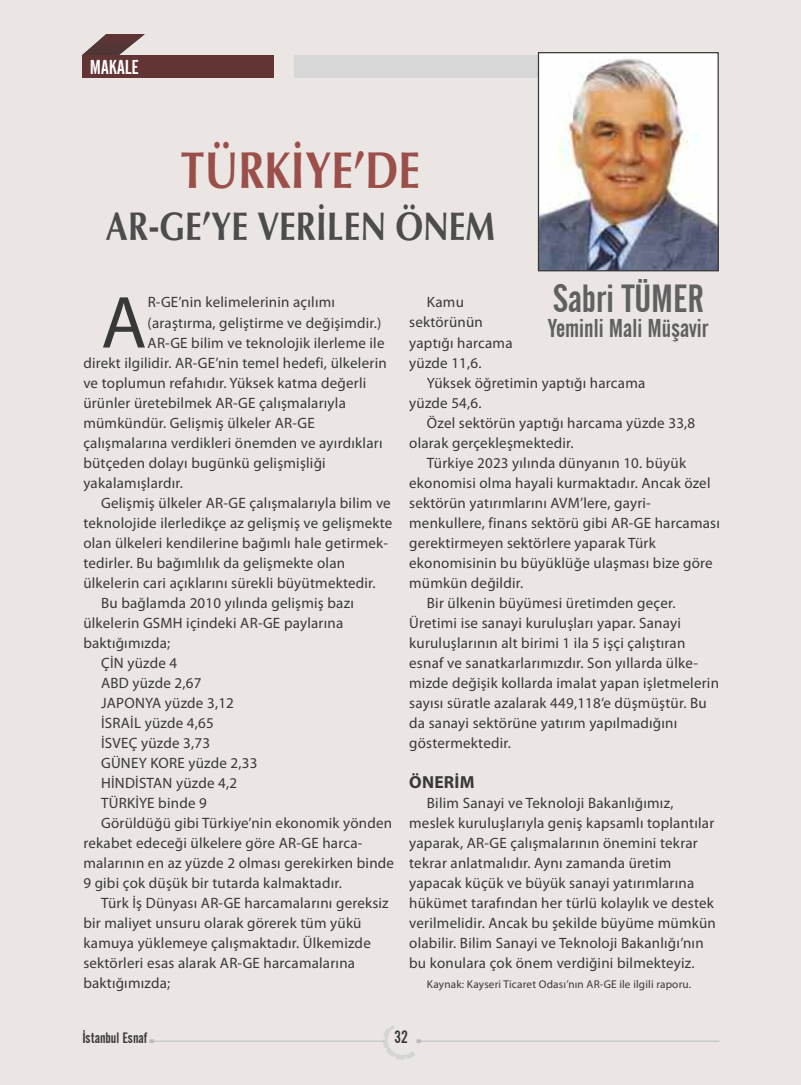
<style>
.page{position:relative;width:801px;height:1085px;background:#fff}
.page>*{position:absolute;margin:0;border:0;box-sizing:border-box;transform-origin:0 0}
.t1{font:74.25px "Myriad Pro";color:#393839}
.t2{font:52px "Optima Bold Tr";color:#9b4f4a;scale:.83 1}
.t3{font:40.12px "Optima Bold Tr";color:#4d4c4d;scale:.83 1}
.t4{font:39px "Alternate Gothic No 2 BT";color:#606060}
.t5{font:25.75px "Alternate Gothic No 2 BT";color:#606060}
.t6{font:20px "Alternate Gothic No 2 BT";color:#fff}
.t7{font:700 17.5px "Myriad Pro";letter-spacing:.015em;color:#393839}
.t8{font:17.5px "Alternate Gothic No 2 BT";color:#393839}
.t9{font:15px/20px "Myriad Pro";letter-spacing:.015em;color:#393839}
.t10{font:15px "Alternate Gothic No 2 BT";color:#393839}
.t11{font:11.25px "Myriad Pro";letter-spacing:.015em;color:#393839}
</style>
<div class="page">
<div style="left:0;top:0;width:801px;height:1084px;background:#ebe6e3"></div>
<svg style="left:82px;top:34px;width:63px;height:21px"></svg>
<div style="left:82px;top:55px;width:191px;height:22px;background:#623434"></div>
<div style="left:294px;top:55px;width:425px;height:22px;background:#d7d7d7"></div>
<img style="left:540px;top:54px;width:177px;height:215px">
<div style="left:538px;top:52px;width:181px;height:219px;border:1px solid #393839"></div>
<hr style="left:150px;top:1040px;width:234px;height:1px;background:#babcc0">
<hr style="left:420px;top:1040px;width:299px;height:1px;background:#babcc0">
<svg style="left:371px;top:1025px;width:63px;height:35px"></svg>
<h3 class="t6" style="left:90px;top:56px;width:50px">MAKALE</h3>
<h2 class="t2" style="left:181px;top:152px;width:290px">TÜRKİYE’DE</h2>
<h3 class="t3" style="left:106px;top:213px;width:470px">AR-GE’YE VERİLEN ÖNEM</h3>
<h1 class="t1" style="left:101px;top:295px;width:47px">A</h1>
<p class="t9" style="left:148px;top:293px;width:189px">R-GE’nin kelimelerinin açılımı</p>
<p class="t9" style="left:148px;top:313px;width:235px">(araştırma, geliştirme ve değişimdir.)</p>
<p class="t9" style="left:148px;top:333px;width:238px">AR-GE bilim ve teknolojik ilerleme ile</p>
<p class="t9" style="left:83px;top:353px;width:305px">direkt ilgilidir. AR-GE’nin temel hedefi, ülkelerin</p>
<p class="t9" style="left:83px;top:373px;width:284px">ve toplumun refahıdır. Yüksek katma değerli</p>
<p class="t9" style="left:83px;top:393px;width:264px">ürünler üretebilmek AR-GE çalışmalarıyla</p>
<p class="t9" style="left:83px;top:413px;width:233px">mümkündür. Gelişmiş ülkeler AR-GE</p>
<p class="t9" style="left:83px;top:433px;width:301px">çalışmalarına verdikleri önemden ve ayırdıkları</p>
<p class="t9" style="left:83px;top:453px;width:244px">bütçeden dolayı bugünkü gelişmişliği</p>
<p class="t9" style="left:83px;top:473px;width:101px">yakalamışlardır.</p>
<p class="t9" style="left:101px;top:493px;width:291px">Gelişmiş ülkeler AR-GE çalışmalarıyla bilim ve</p>
<p class="t9" style="left:83px;top:513px;width:310px">teknolojide ilerledikçe az gelişmiş ve gelişmekte</p>
<p class="t9" style="left:83px;top:533px;width:306px">olan ülkeleri kendilerine bağımlı hale getirmek-</p>
<p class="t9" style="left:83px;top:553px;width:263px">tedirler. Bu bağımlılık da gelişmekte olan</p>
<p class="t9" style="left:83px;top:573px;width:294px">ülkelerin cari açıklarını sürekli büyütmektedir.</p>
<p class="t9" style="left:101px;top:593px;width:254px">Bu bağlamda 2010 yılında gelişmiş bazı</p>
<p class="t9" style="left:83px;top:613px;width:261px">ülkelerin GSMH içindeki AR-GE paylarına</p>
<p class="t9" style="left:83px;top:633px;width:88px">baktığımızda;</p>
<p class="t9" style="left:101px;top:653px;width:78px">ÇİN yüzde 4</p>
<p class="t9" style="left:101px;top:673px;width:102px">ABD yüzde 2,67</p>
<p class="t9" style="left:101px;top:693px;width:134px">JAPONYA yüzde 3,12</p>
<p class="t9" style="left:101px;top:713px;width:114px">İSRAİL yüzde 4,65</p>
<p class="t9" style="left:101px;top:733px;width:111px">İSVEÇ yüzde 3,73</p>
<p class="t9" style="left:101px;top:753px;width:158px">GÜNEY KORE yüzde 2,33</p>
<p class="t9" style="left:101px;top:773px;width:138px">HİNDİSTAN yüzde 4,2</p>
<p class="t9" style="left:101px;top:793px;width:107px">TÜRKİYE binde 9</p>
<p class="t9" style="left:101px;top:813px;width:292px">Görüldüğü gibi Türkiye’nin ekonomik yönden</p>
<p class="t9" style="left:83px;top:833px;width:280px">rekabet edeceği ülkelere göre AR-GE harca-</p>
<p class="t9" style="left:83px;top:853px;width:312px">malarının en az yüzde 2 olması gerekirken binde</p>
<p class="t9" style="left:83px;top:873px;width:260px">9 gibi çok düşük bir tutarda kalmaktadır.</p>
<p class="t9" style="left:101px;top:893px;width:289px">Türk İş Dünyası AR-GE harcamalarını gereksiz</p>
<p class="t9" style="left:83px;top:913px;width:280px">bir maliyet unsuru olarak görerek tüm yükü</p>
<p class="t9" style="left:83px;top:933px;width:289px">kamuya yüklemeye çalışmaktadır. Ülkemizde</p>
<p class="t9" style="left:83px;top:953px;width:273px">sektörleri esas alarak AR-GE harcamalarına</p>
<p class="t9" style="left:83px;top:973px;width:88px">baktığımızda;</p>
<h3 class="t4" style="left:553px;top:277px;width:153px">Sabri TÜMER</h3>
<h3 class="t5" style="left:548px;top:314px;width:162px">Yeminli Mali Müşavir</h3>
<p class="t9" style="left:409px;top:293px;width:105px;text-indent:18px">Kamu sektörünün yaptığı harcama yüzde 11,6.</p>
<p class="t9" style="left:409px;top:373px;width:238px;text-indent:18px">Yüksek öğretimin yaptığı harcama yüzde 54,6.</p>
<p class="t9" style="left:409px;top:413px;width:288px;text-indent:18px">Özel sektörün yaptığı harcama yüzde 33,8 olarak gerçekleşmektedir.</p>
<p class="t9" style="left:427px;top:453px;width:261px">Türkiye 2023 yılında dünyanın 10. büyük</p>
<p class="t9" style="left:409px;top:473px;width:303px">ekonomisi olma hayali kurmaktadır. Ancak özel</p>
<p class="t9" style="left:409px;top:493px;width:243px">sektörün yatırımlarını AVM’lere, gayri-</p>
<p class="t9" style="left:409px;top:513px;width:312px">menkullere, finans sektörü gibi AR-GE harcaması</p>
<p class="t9" style="left:409px;top:533px;width:248px">gerektirmeyen sektörlere yaparak Türk</p>
<p class="t9" style="left:409px;top:553px;width:305px">ekonomisinin bu büyüklüğe ulaşması bize göre</p>
<p class="t9" style="left:409px;top:573px;width:116px">mümkün değildir.</p>
<p class="t9" style="left:427px;top:593px;width:250px">Bir ülkenin büyümesi üretimden geçer.</p>
<p class="t9" style="left:409px;top:613px;width:273px">Üretimi ise sanayi kuruluşları yapar. Sanayi</p>
<p class="t9" style="left:409px;top:633px;width:278px">kuruluşlarının alt birimi 1 ila 5 işçi çalıştıran</p>
<p class="t9" style="left:409px;top:653px;width:290px">esnaf ve sanatkarlarımızdır. Son yıllarda ülke-</p>
<p class="t9" style="left:409px;top:673px;width:311px">mizde değişik kollarda imalat yapan işletmelerin</p>
<p class="t9" style="left:409px;top:693px;width:299px">sayısı süratle azalarak 449,118‘e düşmüştür. Bu</p>
<p class="t9" style="left:409px;top:713px;width:270px">da sanayi sektörüne yatırım yapılmadığını</p>
<p class="t9" style="left:409px;top:733px;width:103px">göstermektedir.</p>
<p class="t7" style="left:409px;top:775px;width:67px">ÖNERİM</p>
<p class="t9" style="left:409px;top:793px;width:308px;text-indent:18px">Bilim Sanayi ve Teknoloji Bakanlığımız, meslek kuruluşlarıyla geniş kapsamlı toplantılar yaparak, AR-GE çalışmalarının önemini tekrar tekrar anlatmalıdır. Aynı zamanda üretim yapacak küçük ve büyük sanayi yatırımlarına hükümet tarafından her türlü kolaylık ve destek verilmelidir. Ancak bu şekilde büyüme mümkün olabilir. Bilim Sanayi ve Teknoloji Bakanlığı’nın bu konulara çok önem verdiğini bilmekteyiz.</p>
<p class="t11" style="left:427px;top:979px;width:266px">Kaynak: Kayseri Ticaret Odası’nın AR-GE ile ilgili raporu.</p>
<p class="t10" style="left:82px;top:1028px;width:67px">İstanbul Esnaf</p>
<p class="t8" style="left:395px;top:1027px;width:15px">32</p>
</div>
